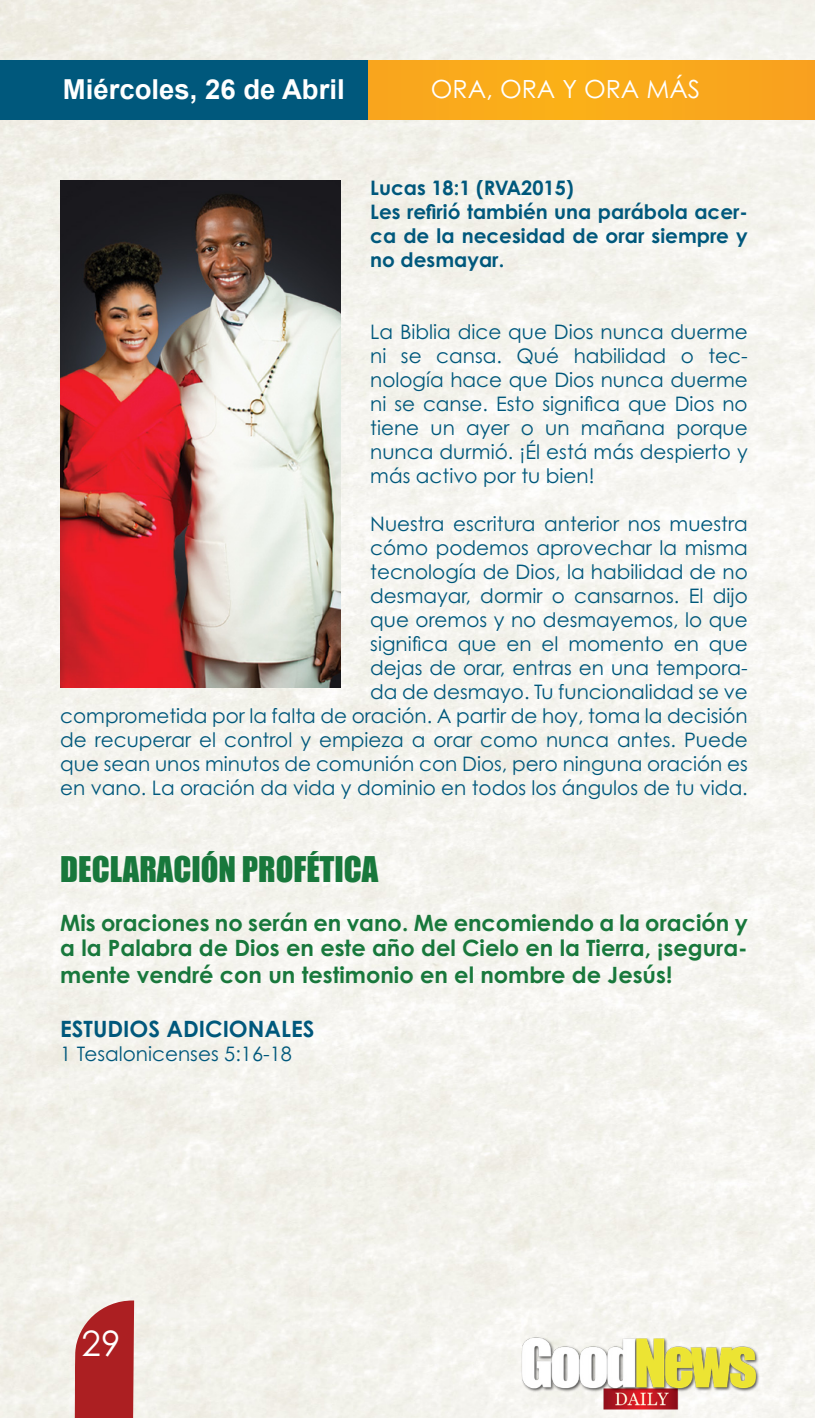
<style>
.page{position:relative;width:815px;height:1418px;background:#fff}
.page>*{position:absolute;margin:0;border:0;box-sizing:border-box;transform-origin:0 0}
.t1{font:35px "Century Gothic Pro";color:#fff}
.t2{font:32.5px "Impact";color:#18783c}
.t3{font:700 27.5px "Arial";color:#fff}
.t4{font:25px "Century Gothic Pro";color:#fff}
.t5{font:700 22.5px/26px "Century Gothic Pro";color:#18783c;text-align:justify}
.t6{font:700 22.5px "Century Gothic Pro";color:#00587c}
.t7{font:20px/24px "Century Gothic Pro";color:#00587c;text-align:justify}
.t8{font:700 20px/24px "Century Gothic Pro";color:#00587c;text-align:justify}
</style>
<div class="page">
<img style="left:0;top:0;width:815px;height:1417px">
<div style="left:139px;top:60px;width:676px;height:60px;background:#faa91c"></div>
<div style="left:0;top:60px;width:368px;height:60px;background:#00587c"></div>
<svg style="left:73px;top:1300px;width:61px;height:117px;background:#b53c3e"></svg>
<img style="left:516px;top:1335px;width:245px;height:76px">
<img style="left:60px;top:180px;width:280px;height:507px">
<p class="t3" style="left:63px;top:71px;width:283px">Miércoles, 26 de Abril</p>
<p class="t4" style="left:431px;top:73px;width:271px">ORA, ORA Y ORA MÁS</p>
<p class="t8" style="left:370px;top:175px;width:205px">Lucas 18:1 (RVA2015)</p>
<p class="t8" style="left:370px;top:199px;width:379px">Les refirió también una parábola acer&shy;ca de la necesidad de orar siempre y no desmayar.</p>
<p class="t7" style="left:370px;top:319px;width:379px">La Biblia dice que Dios nunca duerme ni se cansa. Qué habilidad o tec&shy;nología hace que Dios nunca duerme ni se canse. Esto significa que Dios no tiene un ayer o un mañana porque nunca durmió. ¡Él está más despierto y más activo por tu bien!</p>
<p class="t7" style="left:60px;top:511px;width:689px;text-align:right">Nuestra escritura anterior nos muestra<br>cómo podemos aprovechar la misma<br>tecnología de Dios, la habilidad de no<br>desmayar, dormir o cansarnos. El dijo<br>que oremos y no desmayemos, lo que<br>significa que en el momento en que<br>dejas de orar, entras en una tempora-<br>da de desmayo. Tu funcionalidad se ve<br>comprometida por la falta de oración. A partir de hoy, toma la decisión de recuperar el control y empieza a orar como nunca antes. Puede que sean unos minutos de comunión con Dios, pero ninguna oración es en vano. La oración da vida y dominio en todos los ángulos de tu vida.</p>
<p class="t2" style="left:60px;top:844px;width:320px">DECLARACIÓN PROFÉTICA</p>
<p class="t5" style="left:60px;top:909px;width:689px">Mis oraciones no serán en vano. Me encomiendo a la oración y a la Palabra de Dios en este año del Cielo en la Tierra, ¡segura&shy;mente vendré con un testimonio en el nombre de Jesús!</p>
<p class="t6" style="left:60px;top:1015px;width:256px">ESTUDIOS ADICIONALES</p>
<p class="t7" style="left:60px;top:1041px;width:233px">1 Tesalonicenses 5:16-18</p>
<h1 class="t1" style="left:82px;top:1322px;width:40px">29</h1>
</div>
